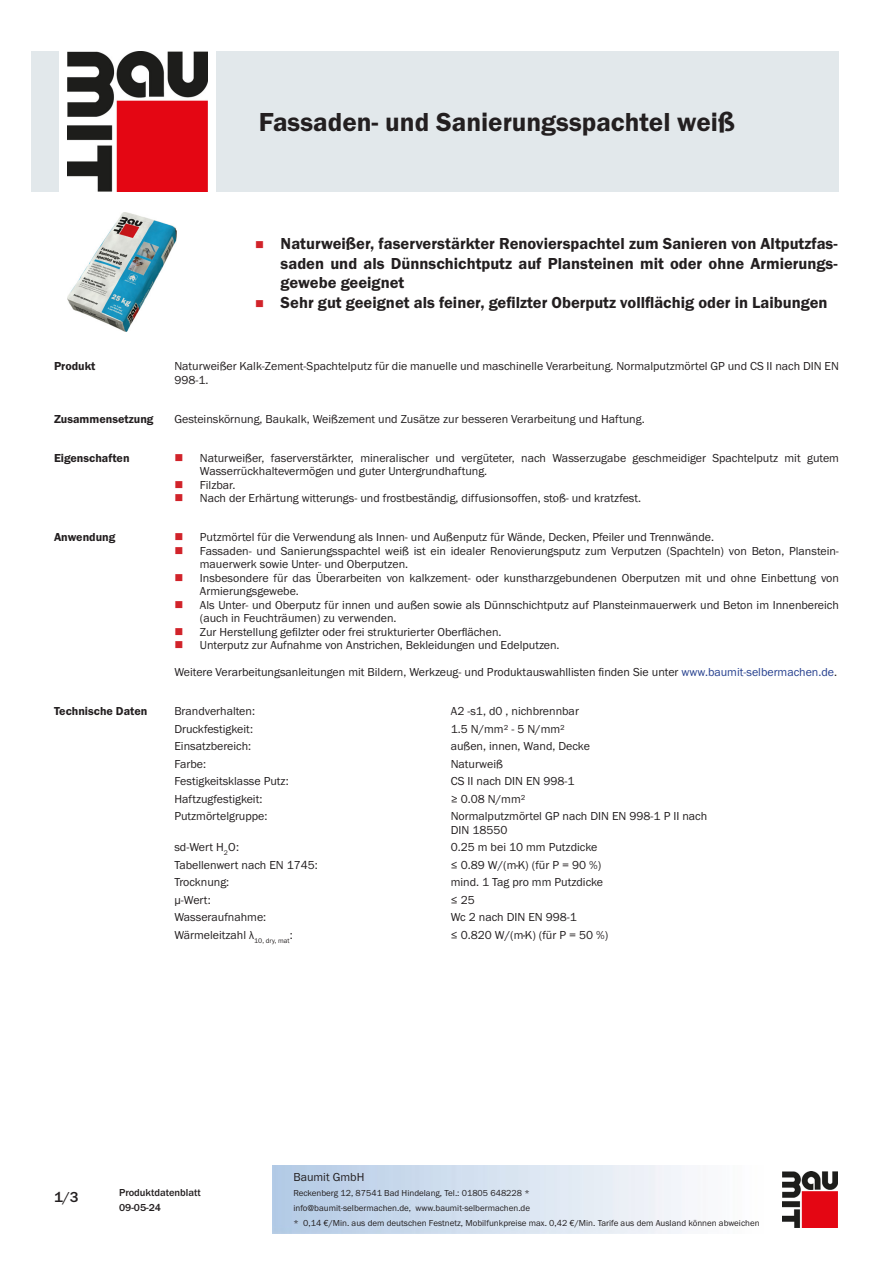
<style>
.page{position:relative;width:893px;height:1263px;background:#fff}
.page>*{position:absolute;margin:0;border:0;box-sizing:border-box;transform-origin:0 0}
.PDS_Produktname{font:27px "BM Franklin Gothic URW Dem";color:#231f20}
.t1{font:16.5px/19.5px "BM Franklin Gothic URW Dem";color:#231f20;text-align:justify}
.t2{font:500 15px "BM Franklin Gothic URW";color:#231f20}
.PDS_Standard{font:12px/13.5px "BM Franklin Gothic URW Boo";color:#231f20}
.PDS_Standard_linksbü{font:12px/13.5px "BM Franklin Gothic URW Boo";color:#231f20}
.PDS_Header{font:12px "BM Franklin Gothic URW Dem";color:#231f20}
.t3{font:500 10.5px/15px "BM Franklin Gothic URW";color:#231f20}
.t4{font:9px/15px "BM Franklin Gothic URW Boo";color:#231f20}
.s1{color:#253f8e}
</style>
<div class="page">
<img style="left:782px;top:1171px;width:56px;height:56px">
<div style="left:32px;top:51px;width:27px;height:140px;background:#e2e8eb"></div>
<img style="left:68px;top:51px;width:139px;height:140px">
<div style="left:216px;top:51px;width:623px;height:140px;background:#e2e8eb"></div>
<img style="left:68px;top:213px;width:109px;height:119px">
<p class="PDS_Produktname" style="left:259px;top:106px;width:478px">Fassaden- und Sanierungsspachtel weiß</p>
<p class="t1" style="left:281px;top:234px;width:559px">Naturweißer, faserverstärkter Renovierspachtel zum Sanieren von Altputzfas&shy;saden und als Dünnschichtputz auf Plansteinen mit oder ohne Armierungs&shy;gewebe geeignet</p>
<p class="t1" style="left:281px;top:293px;width:549px">Sehr gut geeignet als feiner, gefilzter Oberputz vollflächig oder in Laibungen</p>
<p class="PDS_Header" style="left:54px;top:359px;width:43px">Produkt</p>
<p class="PDS_Standard" style="left:174px;top:360px;width:666px">Naturweißer Kalk-Zement-Spachtelputz für die manuelle und maschinelle Verarbeitung. Normalputzmörtel GP und CS II nach DIN EN<br>998-1.</p>
<p class="PDS_Header" style="left:54px;top:411px;width:101px">Zusammensetzung</p>
<p class="PDS_Standard" style="left:174px;top:412px;width:472px">Gesteinskörnung, Baukalk, Weißzement und Zusätze zur besseren Verarbeitung und Haftung.</p>
<p class="PDS_Header" style="left:54px;top:450px;width:77px">Eigenschaften</p>
<p class="PDS_Standard" style="left:200px;top:451px;width:641px">Naturweißer, faserverstärkter, mineralischer und vergüteter, nach Wasserzugabe geschmeidiger Spachtelputz mit gutem<br>Wasserrückhaltevermögen und guter Untergrundhaftung.</p>
<p class="PDS_Standard" style="left:200px;top:478px;width:37px">Filzbar.</p>
<p class="PDS_Standard" style="left:200px;top:492px;width:443px">Nach der Erhärtung witterungs- und frostbeständig, diffusionsoffen, stoß- und kratzfest.</p>
<p class="PDS_Header" style="left:54px;top:530px;width:63px">Anwendung</p>
<p class="PDS_Standard" style="left:200px;top:530px;width:516px">Putzmörtel für die Verwendung als Innen- und Außenputz für Wände, Decken, Pfeiler und Trennwände.</p>
<p class="PDS_Standard" style="left:200px;top:544px;width:641px">Fassaden- und Sanierungsspachtel weiß ist ein idealer Renovierungsputz zum Verputzen (Spachteln) von Beton, Planstein&shy;mauerwerk sowie Unter- und Oberputzen.</p>
<p class="PDS_Standard" style="left:200px;top:571px;width:641px">Insbesondere für das Überarbeiten von kalkzement- oder kunstharzgebundenen Oberputzen mit und ohne Einbettung von<br>Armierungsgewebe.</p>
<p class="PDS_Standard" style="left:200px;top:598px;width:641px">Als Unter- und Oberputz für innen und außen sowie als Dünnschichtputz auf Plansteinmauerwerk und Beton im Innenbereich (auch in Feuchträumen) zu verwenden.</p>
<p class="PDS_Standard" style="left:200px;top:625px;width:303px">Zur Herstellung gefilzter oder frei strukturierter Oberflächen.</p>
<p class="PDS_Standard" style="left:200px;top:638px;width:361px">Unterputz zur Aufnahme von Anstrichen, Bekleidungen und Edelputzen.</p>
<p class="PDS_Standard" style="left:174px;top:665px;width:664px">Weitere Verarbeitungsanleitungen mit Bildern, Werkzeug- und Produktauswahllisten finden Sie unter <span class="s1">www.baumit-selbermachen.de</span>.</p>
<p class="PDS_Header" style="left:54px;top:704px;width:95px">Technische Daten</p>
<p class="PDS_Standard_linksbü" style="left:174px;top:704px;width:82px">Brandverhalten:</p>
<p class="PDS_Standard_linksbü" style="left:451px;top:704px;width:130px">A2 -s1, d0 , nichbrennbar</p>
<p class="PDS_Standard_linksbü" style="left:174px;top:722px;width:80px">Druckfestigkeit:</p>
<p class="PDS_Standard_linksbü" style="left:451px;top:722px;width:116px">1.5 N/mm² - 5 N/mm²</p>
<p class="PDS_Standard_linksbü" style="left:174px;top:739px;width:78px">Einsatzbereich:</p>
<p class="PDS_Standard_linksbü" style="left:451px;top:739px;width:141px">außen, innen, Wand, Decke</p>
<p class="PDS_Standard_linksbü" style="left:174px;top:757px;width:33px">Farbe:</p>
<p class="PDS_Standard_linksbü" style="left:451px;top:757px;width:54px">Naturweiß</p>
<p class="PDS_Standard_linksbü" style="left:174px;top:774px;width:116px">Festigkeitsklasse Putz:</p>
<p class="PDS_Standard_linksbü" style="left:451px;top:774px;width:125px">CS II nach DIN EN 998-1</p>
<p class="PDS_Standard_linksbü" style="left:174px;top:792px;width:90px">Haftzugfestigkeit:</p>
<p class="PDS_Standard_linksbü" style="left:451px;top:792px;width:76px">≥ 0.08 N/mm²</p>
<p class="PDS_Standard_linksbü" style="left:174px;top:810px;width:95px">Putzmörtelgruppe:</p>
<p class="PDS_Standard_linksbü" style="left:451px;top:810px;width:258px">Normalputzmörtel GP nach DIN EN 998-1 P II nach<br>DIN 18550</p>
<p class="PDS_Standard_linksbü" style="left:174px;top:841px;width:66px">sd-Wert H<sub>2</sub>O:</p>
<p class="PDS_Standard_linksbü" style="left:451px;top:841px;width:148px">0.25 m bei 10 mm Putzdicke</p>
<p class="PDS_Standard_linksbü" style="left:174px;top:858px;width:145px">Tabellenwert nach EN 1745:</p>
<p class="PDS_Standard_linksbü" style="left:451px;top:858px;width:152px">≤ 0.89 W/(m·K) (für P = 90 %)</p>
<p class="PDS_Standard_linksbü" style="left:174px;top:876px;width:56px">Trocknung:</p>
<p class="PDS_Standard_linksbü" style="left:451px;top:876px;width:154px">mind. 1 Tag pro mm Putzdicke</p>
<p class="PDS_Standard_linksbü" style="left:174px;top:893px;width:38px">μ-Wert:</p>
<p class="PDS_Standard_linksbü" style="left:451px;top:893px;width:26px">≤ 25</p>
<p class="PDS_Standard_linksbü" style="left:174px;top:911px;width:93px">Wasseraufnahme:</p>
<p class="PDS_Standard_linksbü" style="left:451px;top:911px;width:128px">Wc 2 nach DIN EN 998-1</p>
<p class="PDS_Standard_linksbü" style="left:174px;top:928px;width:120px">Wärmeleitzahl λ<sub>10,</sub> <sub>dry,</sub> <sub>mat</sub>:</p>
<p class="PDS_Standard_linksbü" style="left:451px;top:928px;width:159px">≤ 0.820 W/(m·K) (für P = 50 %)</p>
<p class="t2" style="left:54px;top:1188px;width:26px">1/3</p>
<p class="t3" style="left:119px;top:1185px;width:83px">Produktdatenblatt<br>09-05-24</p>
<p class="PDS_Standard" style="left:293px;top:1170px;width:73px">Baumit GmbH</p>
<p class="t4" style="left:293px;top:1186px;width:468px">Reckenberg 12, 87541 Bad Hindelang, Tel.: 01805 648228 *<br>info@baumit-selbermachen.de, www.baumit-selbermachen.de<br>* 0,14 €/Min. aus dem deutschen Festnetz, Mobilfunkpreise max. 0,42 €/Min. Tarife aus dem Ausland können abweichen</p>
</div>
